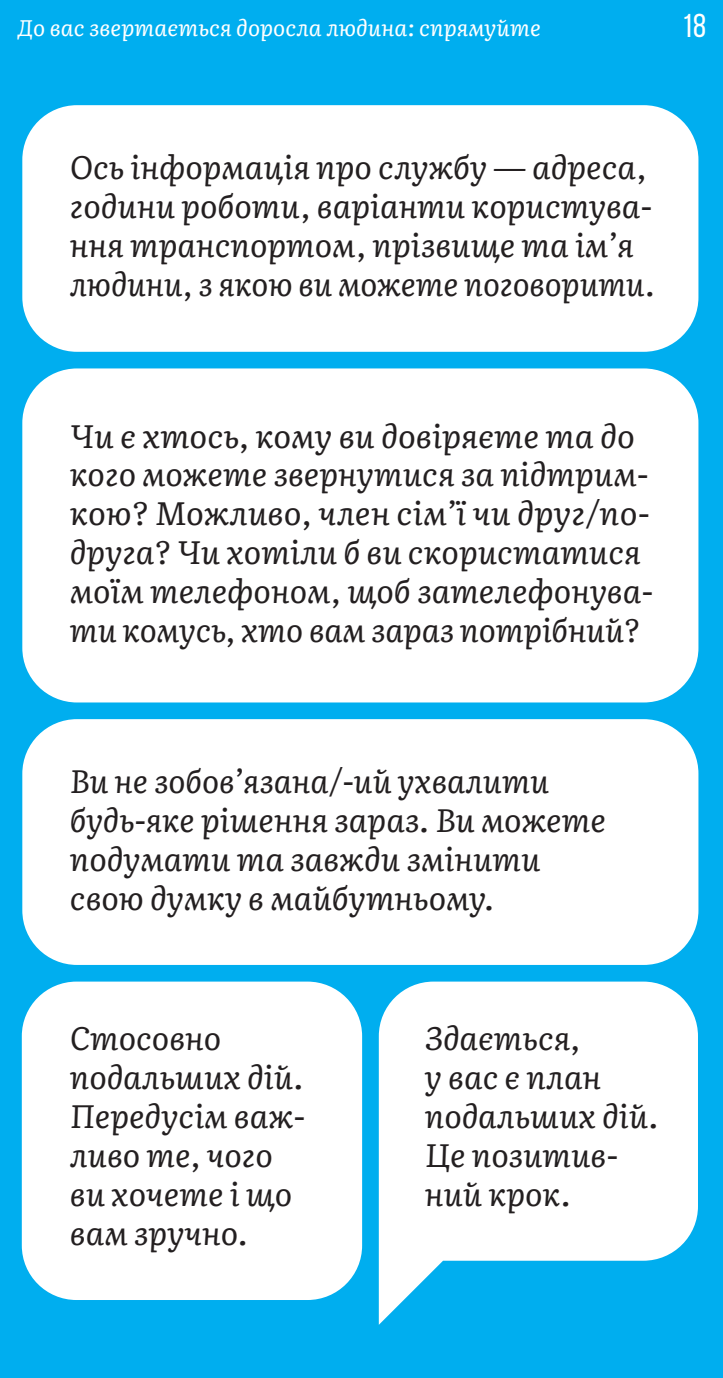
<style>
.page{position:relative;width:723px;height:1378px;background:#00aeef}
.page>*{position:absolute;margin:0;border:0;box-sizing:border-box;transform-origin:0 0}
.t1{font:33px "Bebas Neue";color:#fff}
.t2{font:italic 32.4px/39px "Literata";color:#231f20}
.t3{font:italic 22.5px "Literata";letter-spacing:.005em;color:#fff}
</style>
<div class="page">
<div style="left:22px;top:981px;width:340px;height:319px;background:#fff;border-radius:55px"></div>
<div style="left:22px;top:719px;width:676px;height:246px;background:#fff;border-radius:55px"></div>
<div style="left:22px;top:105px;width:676px;height:247px;background:#fff;border-radius:55px"></div>
<div style="left:22px;top:368px;width:676px;height:334px;background:#fff;border-radius:55px"></div>
<svg style="left:379px;top:981px;width:319px;height:343px;fill:#fff"></svg>
<p class="t3" style="left:17px;top:10px;width:525px">До вас звертається доросла людина: спрямуйте</p>
<p class="t1" style="left:682px;top:8px;width:26px">18</p>
<p class="t2" style="left:70px;top:145px;width:586px">Ось інформація про службу — адреса, години роботи, варіанти користува&shy;ння транспортом, прізвище та ім’я людини, з якою ви можете поговорити.</p>
<p class="t2" style="left:70px;top:414px;width:584px">Чи є хтось, кому ви довіряєте та до кого можете звернутися за підтрим&shy;кою? Можливо, член сім’ї чи друг/по&shy;друга? Чи хотіли б ви скористатися моїм телефоном, щоб зателефонува&shy;ти комусь, хто вам зараз потрібний?</p>
<p class="t2" style="left:70px;top:759px;width:538px">Ви не зобов’язана/-ий ухвалити будь-яке рішення зараз. Ви можете подумати та завжди змінити свою думку в майбутньому.</p>
<p class="t2" style="left:70px;top:1017px;width:236px">Стосовно подальших дій.<br>Передусім важ&shy;ливо те, чого ви хочете і що вам зручно.</p>
<p class="t2" style="left:425px;top:1017px;width:235px">Здається,<br>у вас є план подальших дій.<br>Це позитив&shy;ний крок.</p>
</div>
